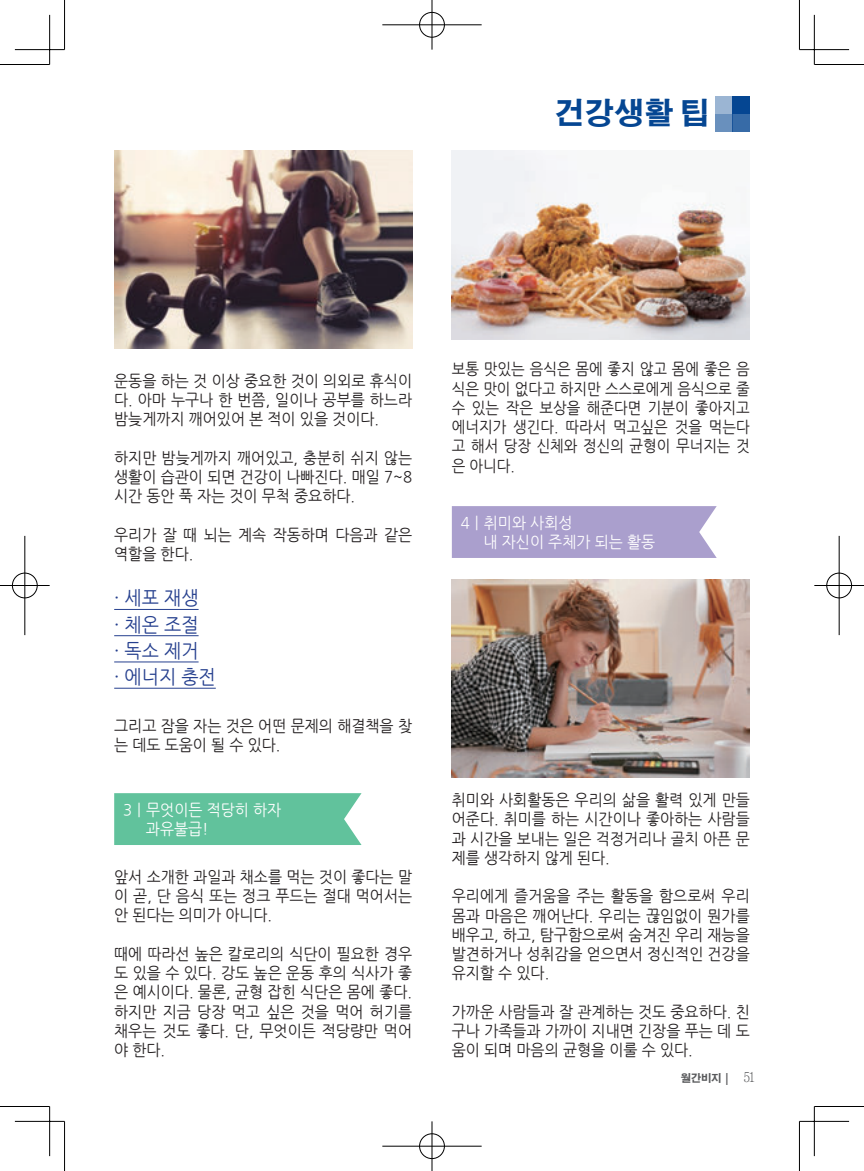
<style>
.page{position:relative;width:864px;height:1171px;background:#fff}
.page>*{position:absolute;margin:0;border:0;box-sizing:border-box;transform-origin:0 0}
.t1{font:700 29.75px "Adobe Gothic Std";color:#054692}
.t2{font:19.25px/26.2px "Nanum Gothic";color:#253f8e;scale:.95 1}
.t3{font:15.75px/19.2px "Nanum Gothic";color:#231f20;text-align:justify;scale:.95 1}
.t4{font:15.75px/19.2px "Nanum Gothic";color:#231f20;text-align:justify;scale:.92 1}
.t5{font:15.75px/19.2px "Nanum Gothic";color:#fff;scale:.95 1}
.t6{font:700 10.5px "Adobe Gothic Std";color:#57585a}
.s1{font-family:"Chosunilbo NM";font-weight:400;font-size:14px}
</style>
<div class="page">
<div style="left:714px;top:97px;width:18px;height:17px;background:#9bb5d3"></div>
<div style="left:732px;top:97px;width:17px;height:17px;background:#054692"></div>
<div style="left:714px;top:114px;width:18px;height:17px;background:#6990bd"></div>
<div style="left:732px;top:114px;width:17px;height:17px;background:#376ba7"></div>
<hr style="left:114px;top:609px;width:84px;height:1px;background:#253f8e">
<hr style="left:114px;top:635px;width:84px;height:1px;background:#253f8e">
<hr style="left:114px;top:661px;width:84px;height:1px;background:#253f8e">
<hr style="left:114px;top:688px;width:102px;height:1px;background:#253f8e">
<div style="left:114px;top:793px;width:247px;height:52px;background:#61c29c"></div>
<div style="left:451px;top:506px;width:265px;height:52px;background:#aa9fcd"></div>
<img style="left:114px;top:150px;width:298px;height:199px">
<img style="left:451px;top:150px;width:298px;height:190px">
<img style="left:451px;top:579px;width:298px;height:199px">
<hr style="left:0;top:64px;width:50px;height:1px;background:#000">
<hr style="left:814px;top:64px;width:49px;height:1px;background:#000">
<hr style="left:0;top:1106px;width:50px;height:1px;background:#000">
<hr style="left:814px;top:1106px;width:49px;height:1px;background:#000">
<hr style="left:64px;top:0;width:1px;height:50px;background:#000">
<hr style="left:64px;top:1121px;width:1px;height:50px;background:#000">
<hr style="left:798px;top:0;width:1px;height:50px;background:#000">
<hr style="left:798px;top:1121px;width:1px;height:50px;background:#000">
<hr style="left:15px;top:49px;width:49px;height:1px;background:#000">
<hr style="left:799px;top:49px;width:49px;height:1px;background:#000">
<hr style="left:15px;top:1121px;width:49px;height:1px;background:#000">
<hr style="left:799px;top:1121px;width:49px;height:1px;background:#000">
<hr style="left:49px;top:15px;width:1px;height:49px;background:#000">
<hr style="left:49px;top:1106px;width:1px;height:50px;background:#000">
<hr style="left:813px;top:15px;width:1px;height:49px;background:#000">
<hr style="left:813px;top:1106px;width:1px;height:50px;background:#000">
<div style="left:418px;top:11px;width:27px;height:27px;border:2px solid #fff;border-radius:50%"></div>
<hr style="left:382px;top:24px;width:99px;height:2px;background:#fff">
<hr style="left:430px;top:0;width:3px;height:50px;background:#fff">
<div style="left:419px;top:12px;width:25px;height:25px;border:1px solid #000;border-radius:50%"></div>
<hr style="left:382px;top:25px;width:99px;height:1px;background:#000">
<hr style="left:431px;top:0;width:1px;height:50px;background:#000">
<div style="left:418px;top:1132px;width:27px;height:28px;border:2px solid #fff;border-radius:50%"></div>
<hr style="left:382px;top:1145px;width:99px;height:2px;background:#fff">
<hr style="left:430px;top:1121px;width:3px;height:50px;background:#fff">
<div style="left:419px;top:1133px;width:25px;height:26px;border:1px solid #000;border-radius:50%"></div>
<hr style="left:382px;top:1146px;width:99px;height:1px;background:#000">
<hr style="left:431px;top:1121px;width:1px;height:50px;background:#000">
<div style="left:11px;top:572px;width:27px;height:27px;border:2px solid #fff;border-radius:50%"></div>
<hr style="left:0;top:584px;width:50px;height:3px;background:#fff">
<hr style="left:24px;top:536px;width:2px;height:99px;background:#fff">
<div style="left:12px;top:573px;width:25px;height:25px;border:1px solid #000;border-radius:50%"></div>
<hr style="left:0;top:585px;width:50px;height:1px;background:#000">
<hr style="left:25px;top:536px;width:1px;height:99px;background:#000">
<div style="left:825px;top:572px;width:27px;height:27px;border:2px solid #fff;border-radius:50%"></div>
<hr style="left:814px;top:584px;width:49px;height:3px;background:#fff">
<hr style="left:837px;top:536px;width:3px;height:99px;background:#fff">
<div style="left:826px;top:573px;width:25px;height:25px;border:1px solid #000;border-radius:50%"></div>
<hr style="left:814px;top:585px;width:49px;height:1px;background:#000">
<hr style="left:838px;top:536px;width:1px;height:99px;background:#000">
<h1 class="t1" style="left:554px;top:96px;width:157px">건강생활 팁</h1>
<p class="t3" style="left:114px;top:371px;width:315px">운동을 하는 것 이상 중요한 것이 의외로 휴식이 다. 아마 누구나 한 번쯤, 일이나 공부를 하느라 밤늦게까지 깨어있어 본 적이 있을 것이다.</p>
<p class="t3" style="left:114px;top:448px;width:315px">하지만 밤늦게까지 깨어있고, 충분히 쉬지 않는 생활이 습관이 되면 건강이 나빠진다. 매일 7~8 시간 동안 푹 자는 것이 무척 중요하다.</p>
<p class="t3" style="left:114px;top:525px;width:315px">우리가 잘 때 뇌는 계속 작동하며 다음과 같은 역할을 한다.</p>
<p class="t2" style="left:114px;top:585px;width:108px">・ 세포 재생<br>・ 체온 조절<br>・ 독소 제거<br>・ 에너지 충전</p>
<p class="t3" style="left:114px;top:716px;width:315px">그리고 잠을 자는 것은 어떤 문제의 해결책을 찾 는 데도 도움이 될 수 있다.</p>
<p class="t5" style="left:146px;top:801px;width:144px;text-indent:-23px">3ㅣ무엇이든 적당히 하자 과유불급!</p>
<p class="t3" style="left:114px;top:867px;width:315px">앞서 소개한 과일과 채소를 먹는 것이 좋다는 말 이 곧, 단 음식 또는 정크 푸드는 절대 먹어서는 안 된다는 의미가 아니다.</p>
<p class="t3" style="left:114px;top:944px;width:315px">때에 따라선 높은 칼로리의 식단이 필요한 경우 도 있을 수 있다. 강도 높은 운동 후의 식사가 좋 은 예시이다. 물론, 균형 잡힌 식단은 몸에 좋다. 하지만 지금 당장 먹고 싶은 것을 먹어 허기를 채우는 것도 좋다. 단, 무엇이든 적당량만 먹어 야 한다.</p>
<p class="t4" style="left:451px;top:360px;width:325px">보통 맛있는 음식은 몸에 좋지 않고 몸에 좋은 음 식은 맛이 없다고 하지만 스스로에게 음식으로 줄 수 있는 작은 보상을 해준다면 기분이 좋아지고 에너지가 생긴다. 따라서 먹고싶은 것을 먹는다 고 해서 당장 신체와 정신의 균형이 무너지는 것 은 아니다.</p>
<p class="t5" style="left:483px;top:514px;width:182px;text-indent:-23px">4ㅣ취미와 사회성<br>내 자신이 주체가 되는 활동</p>
<p class="t3" style="left:451px;top:791px;width:315px">취미와 사회활동은 우리의 삶을 활력 있게 만들 어준다. 취미를 하는 시간이나 좋아하는 사람들 과 시간을 보내는 일은 걱정거리나 골치 아픈 문 제를 생각하지 않게 된다.</p>
<p class="t3" style="left:451px;top:887px;width:315px">우리에게 즐거움을 주는 활동을 함으로써 우리 몸과 마음은 깨어난다. 우리는 끊임없이 뭔가를 배우고, 하고, 탐구함으로써 숨겨진 우리 재능을 발견하거나 성취감을 얻으면서 정신적인 건강을 유지할 수 있다.</p>
<p class="t3" style="left:451px;top:1002px;width:315px">가까운 사람들과 잘 관계하는 것도 중요하다. 친 구나 가족들과 가까이 지내면 긴장을 푸는 데 도 움이 되며 마음의 균형을 이룰 수 있다.</p>
<p class="t6" style="left:680px;top:1072px;width:76px">월간비지 | <span class="s1">51</span></p>
</div>
